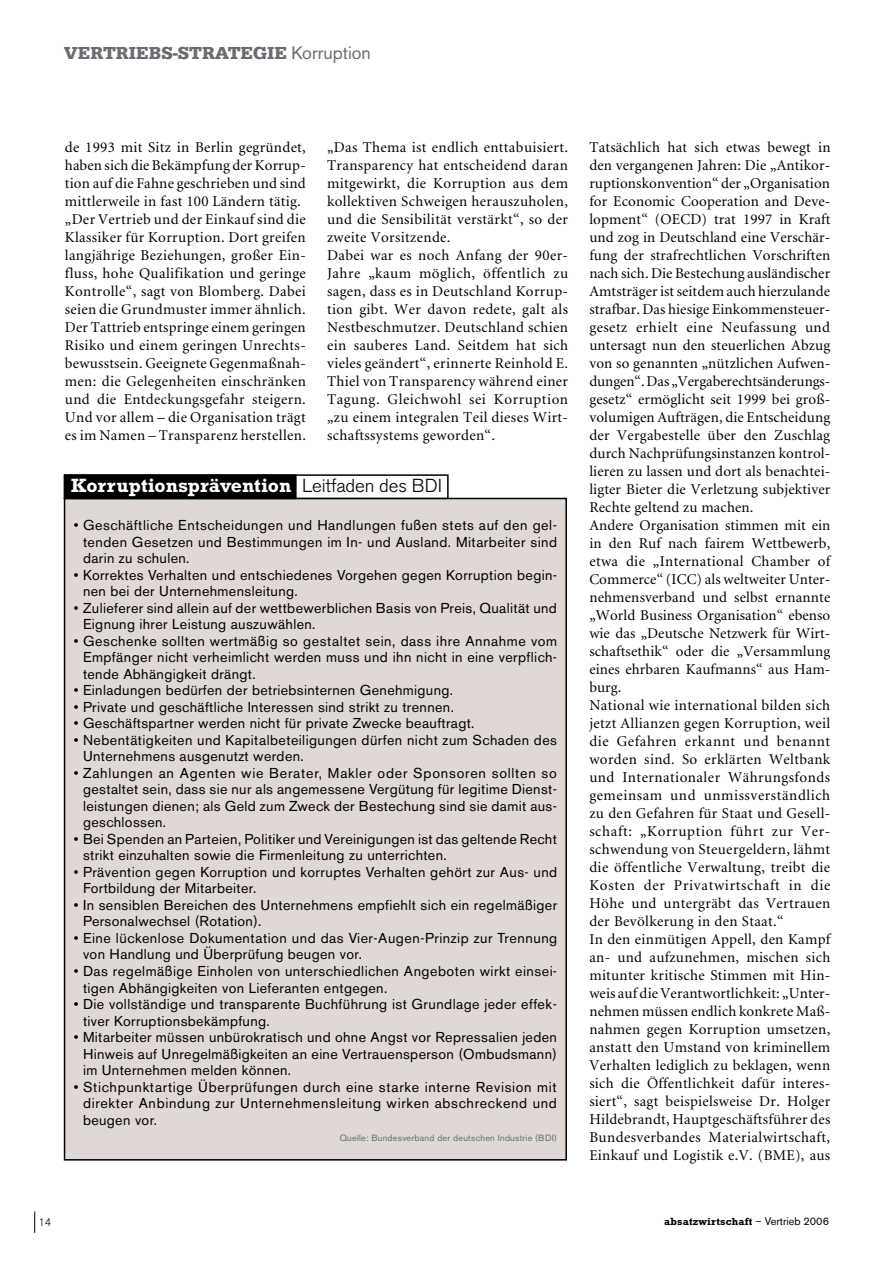
<style>
.page{position:relative;width:893px;height:1263px;background:#fff}
.page>*{position:absolute;margin:0;border:0;box-sizing:border-box;transform-origin:0 0}
.t1{font:700 19.5px "Rockwell";color:#fff}
.t2{font:700 18px "URW Egyptienne T";color:#676d72}
.t3{font:15px/18px "Minion";letter-spacing:.02em;color:#000}
.t4{font:14.25px/16.5px "Akzidenz Grotesk BE";letter-spacing:.025em;color:#000}
.t5{font:300 10.95px "Akzidenz Grotesk BE";color:#000}
.t6{font:700 10.5px "Rockwell";letter-spacing:.015em;color:#000}
.t7{font:9px "Akzidenz Grotesk BE";letter-spacing:.025em;color:#616e75}
.s1{font-family:"Akzidenz Grotesk BE";font-weight:400}
.s2{font-family:"Akzidenz Grotesk BE";font-weight:300;font-size:18.75px;color:#000}
.s3{font-family:"Akzidenz Grotesk BE";font-weight:300}
.s4{font-family:"Akzidenz Grotesk BE";font-weight:400;font-size:10.95px}
</style>
<div class="page">
<svg style="left:34px;top:1211px;width:1px;height:22px"></svg>
<div style="left:65px;top:498px;width:501px;height:662px;background:#dfd8d4"></div>
<div style="left:64px;top:474px;width:385px;height:25px;border:2px solid #000"></div>
<div style="left:65px;top:475px;width:231px;height:23px;background:#000"></div>
<div style="left:64px;top:474px;width:233px;height:25px;border:2px solid #000"></div>
<p class="t2" style="left:64px;top:43px;width:309px">VERTRIEBS-STRATEGIE <span class="s1">Korruption</span></p>
<p class="t3" style="left:65px;top:139px;width:243px">de 1993 mit Sitz in Berlin gegründet, haben sich die Bekämpfung der Korrup&shy;tion auf die Fahne geschrieben und sind mittlerweile in fast 100 Ländern tätig. „Der Vertrieb und der Einkauf sind die Klassiker für Korruption. Dort greifen langjährige Beziehungen, großer Ein&shy;fluss, hohe Qualifikation und geringe Kontrolle“, sagt von Blomberg. Dabei seien die Grundmuster immer ähnlich.<br>Der Tattrieb entspringe einem geringen Risiko und einem geringen Unrechts&shy;bewusstsein. Geeignete Gegenmaßnah&shy;men: die Gelegenheiten einschränken und die Entdeckungsgefahr steigern.<br>Und vor allem – die Organisation trägt es im Namen – Transparenz herstellen.</p>
<p class="t3" style="left:327px;top:139px;width:243px">„Das Thema ist endlich enttabuisiert.<br>Transparency hat entscheidend daran mitgewirkt, die Korruption aus dem kollektiven Schweigen herauszuholen, und die Sensibilität verstärkt“, so der zweite Vorsitzende.<br>Dabei war es noch Anfang der 90er-Jahre „kaum möglich, öffentlich zu sagen, dass es in Deutschland Korrup&shy;tion gibt. Wer davon redete, galt als Nestbeschmutzer. Deutschland schien ein sauberes Land. Seitdem hat sich vieles geändert“, erinnerte Reinhold E.<br>Thiel von Transparency während einer Tagung. Gleichwohl sei Korruption „zu einem integralen Teil dieses Wirt&shy;schaftssystems geworden“.</p>
<p class="t3" style="left:589px;top:139px;width:243px">Tatsächlich hat sich etwas bewegt in den vergangenen Jahren: Die „Antikor&shy;ruptionskonvention“ der „Organisation for Economic Cooperation and Deve&shy;lopment“ (OECD) trat 1997 in Kraft und zog in Deutschland eine Verschär&shy;fung der strafrechtlichen Vorschriften nach sich. Die Bestechung ausländischer Amtsträger ist seitdem auch hierzulande strafbar. Das hiesige Einkommensteuer&shy;gesetz erhielt eine Neufassung und untersagt nun den steuerlichen Abzug von so genannten „nützlichen Aufwen&shy;dungen“. Das „Vergaberechtsänderungs&shy;gesetz“ ermöglicht seit 1999 bei groß&shy;volumigen Aufträgen, die Entscheidung der Vergabestelle über den Zuschlag durch Nachprüfungsinstanzen kontrol&shy;lieren zu lassen und dort als benachtei&shy;ligter Bieter die Verletzung subjektiver Rechte geltend zu machen.<br>Andere Organisation stimmen mit ein in den Ruf nach fairem Wettbewerb, etwa die „International Chamber of Commerce“ (ICC) als weltweiter Unter&shy;nehmensverband und selbst ernannte „World Business Organisation“ ebenso wie das „Deutsche Netzwerk für Wirt&shy;schaftsethik“ oder die „Versammlung eines ehrbaren Kaufmanns“ aus Ham&shy;burg.<br>National wie international bilden sich jetzt Allianzen gegen Korruption, weil die Gefahren erkannt und benannt worden sind. So erklärten Weltbank und Internationaler Währungsfonds gemeinsam und unmissverständlich zu den Gefahren für Staat und Gesell&shy;schaft: „Korruption führt zur Ver&shy;schwendung von Steuergeldern, lähmt die öffentliche Verwaltung, treibt die Kosten der Privatwirtschaft in die Höhe und untergräbt das Vertrauen der Bevölkerung in den Staat.“<br>In den einmütigen Appell, den Kampf an- und aufzunehmen, mischen sich mitunter kritische Stimmen mit Hin&shy;weis auf die Verantwortlichkeit: „Unter&shy;nehmen müssen endlich konkrete Maß&shy;nahmen gegen Korruption umsetzen, anstatt den Umstand von kriminellem Verhalten lediglich zu beklagen, wenn sich die Öffentlichkeit dafür interes&shy;siert“, sagt beispielsweise Dr. Holger Hildebrandt, Hauptgeschäftsführer des Bundesverbandes Materialwirtschaft, Einkauf und Logistik e.V. (BME), aus</p>
<h1 class="t1" style="left:71px;top:474px;width:372px">Korruptionsprävention <span class="s2">Leitfaden des BDI</span></h1>
<p class="t4" style="left:83px;top:517px;width:475px;text-align:justify;text-indent:-9px">• Geschäftliche Entscheidungen und Handlungen fußen stets auf den gel&shy;tenden Gesetzen und Bestimmungen im In- und Ausland. Mitarbeiter sind darin zu schulen.</p>
<p class="t4" style="left:83px;top:567px;width:475px;text-indent:-9px">• Korrektes Verhalten und entschiedenes Vorgehen gegen Korruption begin&shy;nen bei der Unternehmensleitung.</p>
<p class="t4" style="left:83px;top:600px;width:475px;text-indent:-9px">• Zulieferer sind allein auf der wettbewerblichen Basis von Preis, Qualität und<br>Eignung ihrer Leistung auszuwählen.</p>
<p class="t4" style="left:83px;top:633px;width:476px;text-align:justify;text-indent:-9px">• Geschenke sollten wertmäßig so gestaltet sein, dass ihre Annahme vom Empfänger nicht verheimlicht werden muss und ihn nicht in eine verpflich&shy;tende Abhängigkeit drängt.</p>
<p class="t4" style="left:74px;top:682px;width:381px">• Einladungen bedürfen der betriebsinternen Genehmigung.</p>
<p class="t4" style="left:74px;top:699px;width:382px">• Private und geschäftliche Interessen sind strikt zu trennen.</p>
<p class="t4" style="left:74px;top:715px;width:402px">• Geschäftspartner werden nicht für private Zwecke beauftragt.</p>
<p class="t4" style="left:83px;top:732px;width:475px;text-indent:-9px">• Nebentätigkeiten und Kapitalbeteiligungen dürfen nicht zum Schaden des<br>Unternehmens ausgenutzt werden.</p>
<p class="t4" style="left:83px;top:765px;width:475px;text-align:justify;text-indent:-9px">• Zahlungen an Agenten wie Berater, Makler oder Sponsoren sollten so gestaltet sein, dass sie nur als angemessene Vergütung für legitime Dienst&shy;leistungen dienen; als Geld zum Zweck der Bestechung sind sie damit aus&shy;geschlossen.</p>
<p class="t4" style="left:83px;top:831px;width:475px;text-indent:-9px">• Bei Spenden an Parteien, Politiker und Vereinigungen ist das geltende Recht strikt einzuhalten sowie die Firmenleitung zu unterrichten.</p>
<p class="t4" style="left:83px;top:864px;width:476px;text-indent:-9px">• Prävention gegen Korruption und korruptes Verhalten gehört zur Aus- und<br>Fortbildung der Mitarbeiter.</p>
<p class="t4" style="left:83px;top:897px;width:476px;text-indent:-9px">• In sensiblen Bereichen des Unternehmens empfiehlt sich ein regelmäßiger<br>Personalwechsel (Rotation).</p>
<p class="t4" style="left:83px;top:930px;width:476px;text-indent:-9px">• Eine lückenlose Dokumentation und das Vier-Augen-Prinzip zur Trennung von Handlung und Überprüfung beugen vor.</p>
<p class="t4" style="left:83px;top:963px;width:475px;text-indent:-9px">• Das regelmäßige Einholen von unterschiedlichen Angeboten wirkt einsei&shy;tigen Abhängigkeiten von Lieferanten entgegen.</p>
<p class="t4" style="left:83px;top:996px;width:475px;text-indent:-9px">• Die vollständige und transparente Buchführung ist Grundlage jeder effek&shy;tiver Korruptionsbekämpfung.</p>
<p class="t4" style="left:83px;top:1029px;width:475px;text-align:justify;text-indent:-9px">• Mitarbeiter müssen unbürokratisch und ohne Angst vor Repressalien jeden Hinweis auf Unregelmäßigkeiten an eine Vertrauensperson (Ombudsmann) im Unternehmen melden können.</p>
<p class="t4" style="left:83px;top:1078px;width:475px;text-align:justify;text-indent:-9px">• Stichpunktartige Überprüfungen durch eine starke interne Revision mit direkter Anbindung zur Unternehmensleitung wirken abschreckend und beugen vor.</p>
<p class="t7" style="left:340px;top:1132px;width:219px">Quelle: Bundesverband der deutschen Industrie (BDI)</p>
<p class="t5" style="left:39px;top:1215px;width:14px">14</p>
<p class="t6" style="left:664px;top:1215px;width:167px">absatzwirtschaft <span class="s3">–</span> <span class="s4">Vertrieb 2006</span></p>
</div>
